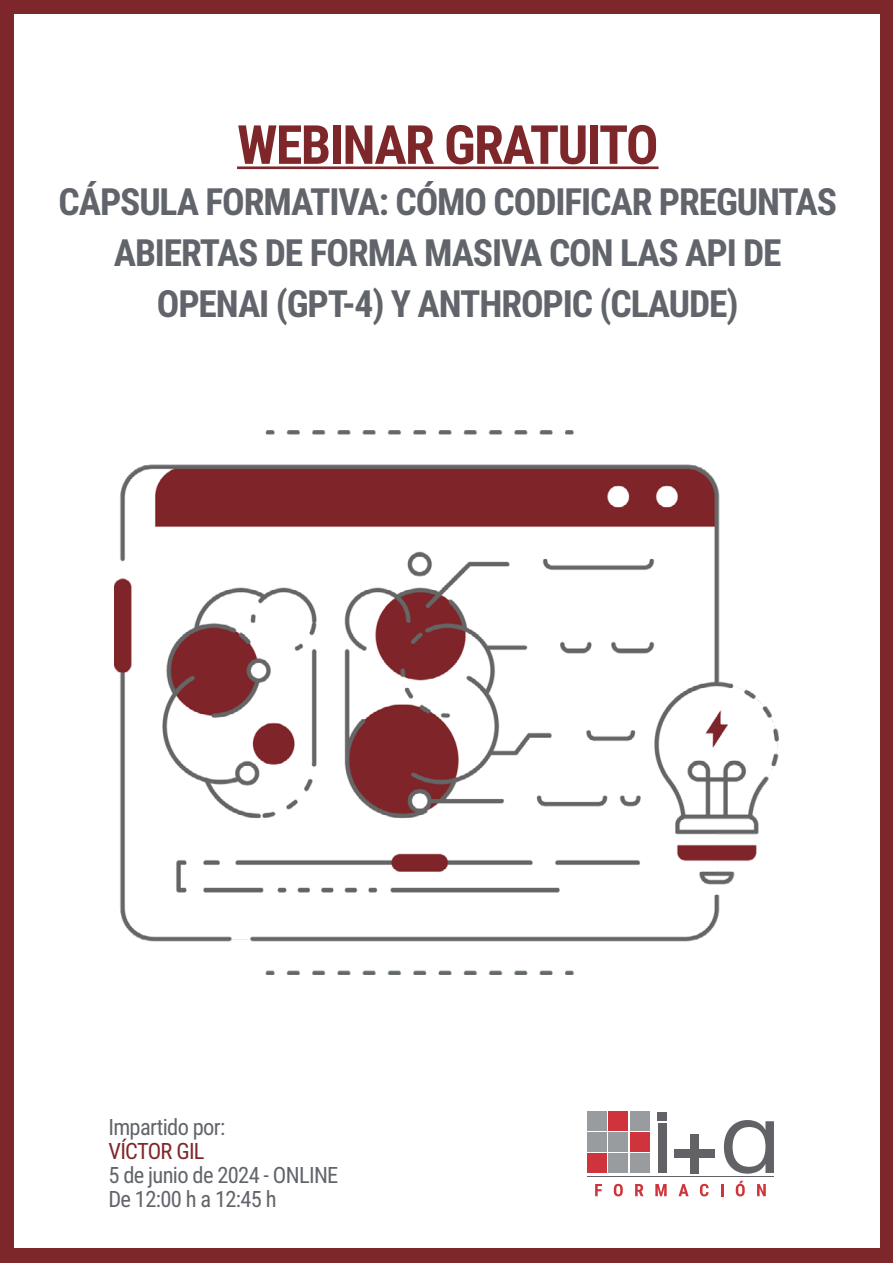
<style>
.page{position:relative;width:893px;height:1263px;background:#fff}
.page>*{position:absolute;margin:0;border:0;box-sizing:border-box;transform-origin:0 0}
.t1{font:700 54px "Roboto Condensed";letter-spacing:-.03em;color:#7e272a}
.t2{font:700 37.5px/51px "Roboto Condensed";letter-spacing:-.03em;color:#61646a;text-align:center}
.t3{font:22.5px/24px "Roboto Condensed";letter-spacing:-.03em;color:#61646a}
.t4{font:22.5px "Roboto Condensed";letter-spacing:-.03em;color:#7e272a}
</style>
<div class="page">
<div style="left:1px;top:1px;width:891px;height:1261px;background:#7e272a"></div>
<div style="left:14px;top:14px;width:865px;height:1233px;background:#fff"></div>
<img style="left:114px;top:431px;width:665px;height:544px">
<svg style="left:595px;top:1184px;width:7px;height:13px"></svg>
<svg style="left:613px;top:1184px;width:10px;height:13px"></svg>
<svg style="left:635px;top:1184px;width:8px;height:13px"></svg>
<svg style="left:655px;top:1184px;width:12px;height:13px"></svg>
<svg style="left:678px;top:1184px;width:11px;height:13px"></svg>
<svg style="left:700px;top:1184px;width:9px;height:13px"></svg>
<div style="left:658px;top:1123px;width:9px;height:50px;background:#616166"></div>
<div style="left:658px;top:1111px;width:9px;height:9px;background:#616166"></div>
<svg style="left:721px;top:1120px;width:53px;height:77px"></svg>
<div style="left:690px;top:1134px;width:9px;height:39px;background:#616166"></div>
<div style="left:675px;top:1149px;width:40px;height:9px;background:#616166"></div>
<div style="left:587px;top:1132px;width:19px;height:19px;background:#999c9e"></div>
<div style="left:608px;top:1153px;width:20px;height:19px;background:#999c9e"></div>
<div style="left:608px;top:1132px;width:20px;height:19px;background:#999c9e"></div>
<div style="left:608px;top:1111px;width:20px;height:19px;background:#cf333b"></div>
<div style="left:630px;top:1132px;width:19px;height:19px;background:#cf333b"></div>
<div style="left:587px;top:1111px;width:19px;height:19px;background:#999c9e"></div>
<div style="left:587px;top:1153px;width:19px;height:19px;background:#cf333b"></div>
<div style="left:630px;top:1153px;width:19px;height:19px;background:#999c9e"></div>
<div style="left:630px;top:1111px;width:19px;height:19px;background:#999c9e"></div>
<hr style="left:587px;top:1177px;width:187px;height:1px;background:#616169">
<hr style="left:237px;top:166px;width:421px;height:3px;background:#7e272a">
<h1 class="t1" style="left:237px;top:107px;width:423px">WEBINAR GRATUITO</h1>
<p class="t2" style="left:58px;top:175px;width:780px">CÁPSULA FORMATIVA: CÓMO CODIFICAR PREGUNTAS<br>ABIERTAS DE FORMA MASIVA CON LAS API DE<br>OPENAI (GPT-4) Y ANTHROPIC (CLAUDE)</p>
<p class="t3" style="left:108px;top:1114px;width:118px">Impartido por:</p>
<p class="t4" style="left:108px;top:1135px;width:98px">VÍCTOR GIL</p>
<p class="t3" style="left:108px;top:1162px;width:232px">5 de junio de 2024 - ONLINE<br>De 12:00 h a 12:45 h</p>
</div>
